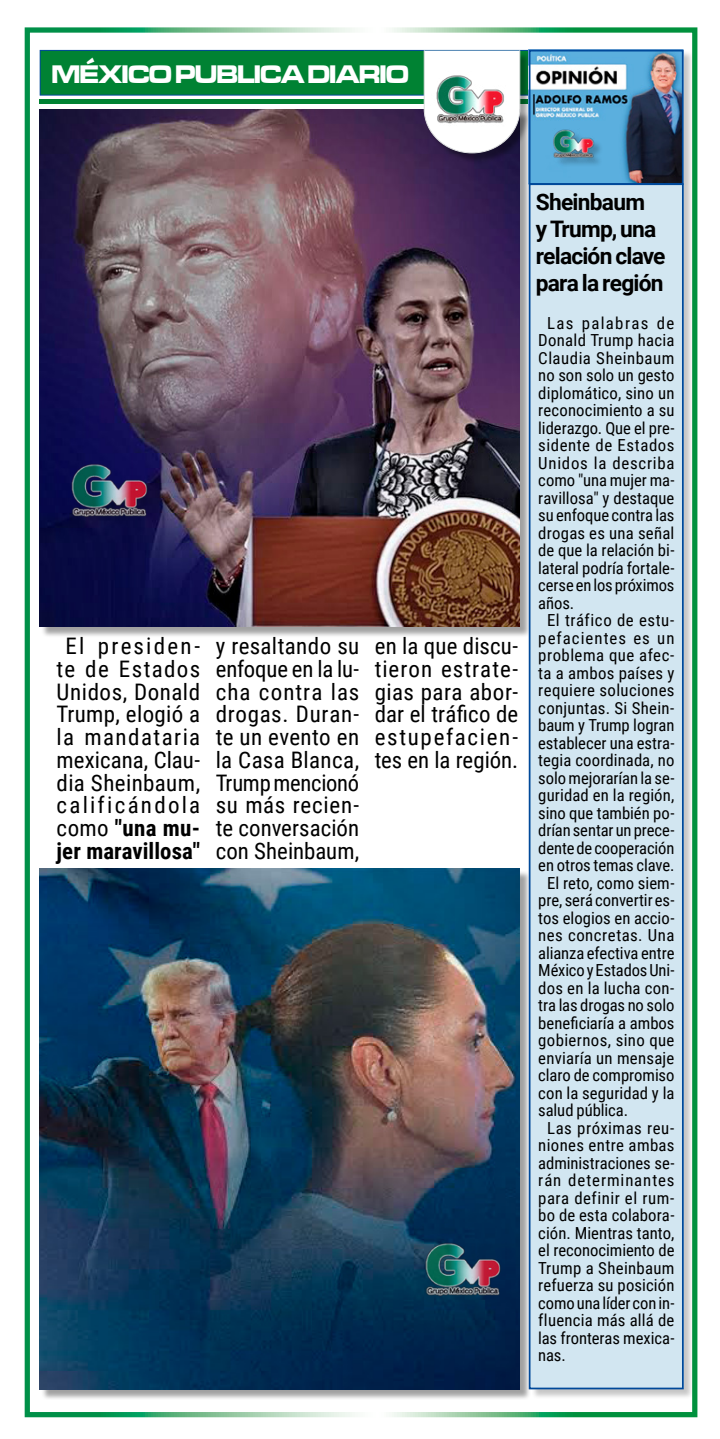
<style>
.page{position:relative;width:720px;height:1439px;background:#fff}
.page>*{position:absolute;margin:0;border:0;box-sizing:border-box;transform-origin:0 0}
.t1{font:26.25px "Microgramma D Bold Exte";letter-spacing:-.03em;color:#fff;scale:.9 1}
.t2{font:22.75px/22.8px "Roboto Condensed";letter-spacing:.02em;color:#000;text-align:justify}
.t3{font:700 22.75px/27.1px "Roboto";letter-spacing:-.035em;color:#000}
.t4{font:16.62px "Roboto Condensed";letter-spacing:.005em;color:#000}
.t5{font:16.62px "Roboto Condensed";letter-spacing:.03em;color:#000}
.t6{font:16.62px "Roboto Condensed";letter-spacing:.035em;color:#000}
.t7{font:16.62px "Roboto Condensed";letter-spacing:.04em;color:#000}
.t8{font:16.62px "Roboto Condensed";letter-spacing:.055em;color:#000}
.t9{font:16.62px "Roboto Condensed";letter-spacing:.06em;color:#000}
.t10{font:16.62px "Roboto Condensed";letter-spacing:.08em;color:#000}
.s1{font-weight:700}
</style>
<div class="page">
<div style="left:25px;top:27px;width:672px;height:1390px;border:5px solid #fff"></div>
<div style="left:41px;top:870px;width:489px;height:530px;background:#000;opacity:.37"></div>
<img style="left:40px;top:869px;width:479px;height:520px">
<div style="left:41px;top:111px;width:489px;height:527px;background:#000;opacity:.37"></div>
<img style="left:40px;top:110px;width:479px;height:516px">
<div style="left:40px;top:50px;width:515px;height:45px;background:#008233"></div>
<div style="left:40px;top:50px;width:516px;height:46px;border:1px solid #00499a"></div>
<div style="left:40px;top:99px;width:515px;height:5px;background:#008233"></div>
<div style="left:425px;top:52px;width:105px;height:112px;background:#000;opacity:.37"></div>
<svg style="left:423px;top:50px;width:97px;height:103px"></svg>
<div style="left:531px;top:51px;width:163px;height:1347px;background:#000;opacity:.37"></div>
<div style="left:530px;top:49px;width:153px;height:1339px;background:#d2e6f1"></div>
<img style="left:531px;top:53px;width:149px;height:129px">
<div style="left:528px;top:50px;width:155px;height:135px;border:2px solid #00499a"></div>
<div style="left:528px;top:183px;width:155px;height:1206px;border:2px solid #00499a"></div>
<img style="left:57px;top:434px;width:110px;height:110px">
<img style="left:410px;top:1213px;width:109px;height:110px">
<img style="left:545px;top:114px;width:58px;height:57px">
<h1 class="t1" style="left:51px;top:57px;width:398px">MÉXICO PUBLICA DIARIO</h1>
<h2 class="t2" style="left:57px;top:634px;width:145px;text-align:center">El presiden&shy;te de Estados<br>Unidos, Donald<br>Trump, elogió a la mandataria mexicana, Clau&shy;dia Sheinbaum, calificándola como <span class="s1">"una mu&shy;jer maravillosa"</span></h2>
<h2 class="t2" style="left:215px;top:634px;width:145px">y resaltando su enfoque en la lu&shy;cha contra las drogas. Duran&shy;te un evento en la Casa Blanca, Trump mencionó su más recien&shy;te conversación con Sheinbaum,</h2>
<h2 class="t2" style="left:374px;top:634px;width:145px">en la que discu&shy;tieron estrate&shy;gias para abor&shy;dar el tráfico de estupefacien&shy;tes en la región.</h2>
<h2 class="t3" style="left:535px;top:187px;width:131px">Sheinbaum<br>y Trump, una relación clave para la región</h2>
<p class="t10" style="left:547px;top:311px;width:129px">Las palabras de</p>
<p class="t4" style="left:538px;top:329px;width:138px">Donald Trump hacia</p>
<p class="t5" style="left:538px;top:346px;width:138px">Claudia Sheinbaum</p>
<p class="t4" style="left:538px;top:364px;width:138px">no son solo un gesto</p>
<p class="t4" style="left:538px;top:381px;width:138px">diplomático, sino un</p>
<p class="t4" style="left:538px;top:399px;width:138px">reconocimiento a su</p>
<p class="t4" style="left:538px;top:416px;width:138px">liderazgo. Que el pre-</p>
<p class="t6" style="left:538px;top:434px;width:138px">sidente de Estados</p>
<p class="t7" style="left:538px;top:451px;width:138px">Unidos la describa</p>
<p class="t4" style="left:538px;top:469px;width:138px">como "una mujer ma-</p>
<p class="t4" style="left:538px;top:486px;width:138px">ravillosa" y destaque</p>
<p class="t4" style="left:538px;top:504px;width:138px">su enfoque contra las</p>
<p class="t4" style="left:538px;top:521px;width:138px">drogas es una señal</p>
<p class="t4" style="left:538px;top:539px;width:138px">de que la relación bi-</p>
<p class="t4" style="left:538px;top:556px;width:138px">lateral podría fortale-</p>
<p class="t4" style="left:538px;top:574px;width:138px">cerse en los próximos</p>
<p class="t4" style="left:538px;top:591px;width:37px">años.</p>
<p class="t5" style="left:547px;top:609px;width:129px">El tráfico de estu-</p>
<p class="t9" style="left:538px;top:626px;width:138px">pefacientes es un</p>
<p class="t5" style="left:538px;top:644px;width:138px">problema que afec-</p>
<p class="t4" style="left:538px;top:661px;width:138px">ta a ambos países y</p>
<p class="t4" style="left:538px;top:679px;width:138px">requiere soluciones</p>
<p class="t4" style="left:538px;top:696px;width:138px">conjuntas. Si Shein-</p>
<p class="t4" style="left:538px;top:714px;width:138px">baum y Trump logran</p>
<p class="t4" style="left:538px;top:731px;width:138px">establecer una estra-</p>
<p class="t4" style="left:538px;top:749px;width:138px">tegia coordinada, no</p>
<p class="t4" style="left:538px;top:766px;width:138px">solo mejorarían la se-</p>
<p class="t4" style="left:538px;top:784px;width:138px">guridad en la región,</p>
<p class="t4" style="left:538px;top:801px;width:138px">sino que también po-</p>
<p class="t4" style="left:538px;top:819px;width:138px">drían sentar un prece-</p>
<p class="t4" style="left:538px;top:836px;width:138px">dente de cooperación</p>
<p class="t4" style="left:538px;top:854px;width:138px">en otros temas clave.</p>
<p class="t4" style="left:547px;top:871px;width:129px">El reto, como siem-</p>
<p class="t4" style="left:538px;top:889px;width:138px">pre, será convertir es-</p>
<p class="t4" style="left:538px;top:906px;width:138px">tos elogios en accio-</p>
<p class="t5" style="left:538px;top:924px;width:138px">nes concretas. Una</p>
<p class="t4" style="left:538px;top:941px;width:138px">alianza efectiva entre</p>
<p class="t4" style="left:538px;top:959px;width:138px">México y Estados Uni-</p>
<p class="t4" style="left:538px;top:976px;width:138px">dos en la lucha con-</p>
<p class="t4" style="left:538px;top:994px;width:138px">tra las drogas no solo</p>
<p class="t4" style="left:538px;top:1011px;width:138px">beneficiaría a ambos</p>
<p class="t4" style="left:538px;top:1029px;width:138px">gobiernos, sino que</p>
<p class="t4" style="left:538px;top:1046px;width:138px">enviaría un mensaje</p>
<p class="t4" style="left:538px;top:1064px;width:138px">claro de compromiso</p>
<p class="t4" style="left:538px;top:1081px;width:138px">con la seguridad y la</p>
<p class="t4" style="left:538px;top:1099px;width:91px">salud pública.</p>
<p class="t5" style="left:547px;top:1116px;width:129px">Las próximas reu-</p>
<p class="t4" style="left:538px;top:1134px;width:138px">niones entre ambas</p>
<p class="t4" style="left:538px;top:1151px;width:138px">administraciones se-</p>
<p class="t8" style="left:538px;top:1169px;width:138px">rán determinantes</p>
<p class="t5" style="left:538px;top:1186px;width:138px">para definir el rum-</p>
<p class="t4" style="left:538px;top:1204px;width:138px">bo de esta colabora-</p>
<p class="t4" style="left:538px;top:1221px;width:138px">ción. Mientras tanto,</p>
<p class="t4" style="left:538px;top:1239px;width:138px">el reconocimiento de</p>
<p class="t4" style="left:538px;top:1256px;width:138px">Trump a Sheinbaum</p>
<p class="t4" style="left:538px;top:1274px;width:138px">refuerza su posición</p>
<p class="t4" style="left:538px;top:1291px;width:138px">como una líder con in-</p>
<p class="t4" style="left:538px;top:1309px;width:138px">fluencia más allá de</p>
<p class="t4" style="left:538px;top:1326px;width:138px">las fronteras mexica-</p>
<p class="t4" style="left:538px;top:1344px;width:29px">nas.</p>
</div>
